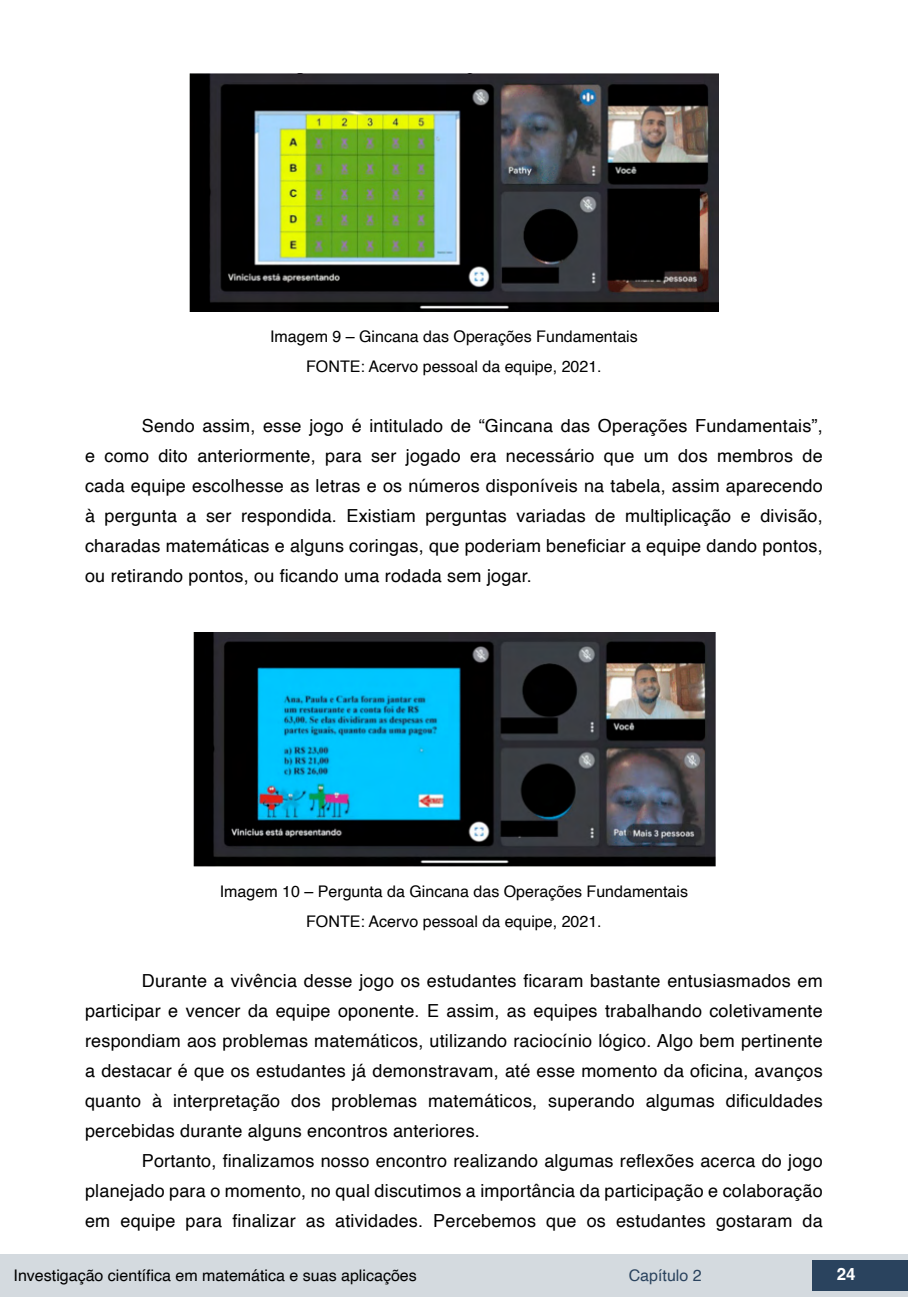
<style>
.page{position:relative;width:908px;height:1304px;background:#fff}
.page>*{position:absolute;margin:0;border:0;box-sizing:border-box;transform-origin:0 0}
.t1{font:18px/30px "Helvetica";letter-spacing:.01em;color:#000;text-align:justify}
.t2{font:700 16.8px "Helvetica";color:#fff}
.t3{font:16px/30.6px "Helvetica";color:#000;text-align:center}
.t4{font:16px "Helvetica";color:#2a435e}
</style>
<div class="page">
<div style="left:0;top:1254px;width:906px;height:43px;background:#d4dadf"></div>
<div style="left:812px;top:1261px;width:95px;height:30px;background:#2a435e"></div>
<img style="left:190px;top:74px;width:527px;height:237px">
<img style="left:193px;top:632px;width:522px;height:234px">
<p class="t3" style="left:270px;top:321px;width:369px">Imagem 9 – Gincana das Operações Fundamentais<br>FONTE: Acervo pessoal da equipe, 2021.</p>
<p class="t1" style="left:85px;top:411px;width:738px;text-indent:57px">Sendo assim, esse jogo é intitulado de “Gincana das Operações Fundamentais”, e como dito anteriormente, para ser jogado era necessário que um dos membros de cada equipe escolhesse as letras e os números disponíveis na tabela, assim aparecendo à pergunta a ser respondida. Existiam perguntas variadas de multiplicação e divisão, charadas matemáticas e alguns coringas, que poderiam beneficiar a equipe dando pontos, ou retirando pontos, ou ficando uma rodada sem jogar.</p>
<p class="t3" style="left:220px;top:876px;width:469px">Imagem 10 – Pergunta da Gincana das Operações Fundamentais<br>FONTE: Acervo pessoal da equipe, 2021.</p>
<p class="t1" style="left:85px;top:967px;width:738px;text-indent:57px">Durante a vivência desse jogo os estudantes ficaram bastante entusiasmados em participar e vencer da equipe oponente. E assim, as equipes trabalhando coletivamente respondiam aos problemas matemáticos, utilizando raciocínio lógico. Algo bem pertinente a destacar é que os estudantes já demonstravam, até esse momento da oficina, avanços quanto à interpretação dos problemas matemáticos, superando algumas dificuldades percebidas durante alguns encontros anteriores.</p>
<p class="t1" style="left:85px;top:1147px;width:738px;text-indent:57px">Portanto, finalizamos nosso encontro realizando algumas reflexões acerca do jogo planejado para o momento, no qual discutimos a importância da participação e colaboração em equipe para finalizar as atividades. Percebemos que os estudantes gostaram da</p>
<p class="t3" style="left:14px;top:1260px;width:404px">Investigação científica em matemática e suas aplicações</p>
<p class="t4" style="left:628px;top:1263px;width:74px">Capítulo 2</p>
<p class="t2" style="left:836px;top:1264px;width:20px">24</p>
</div>
